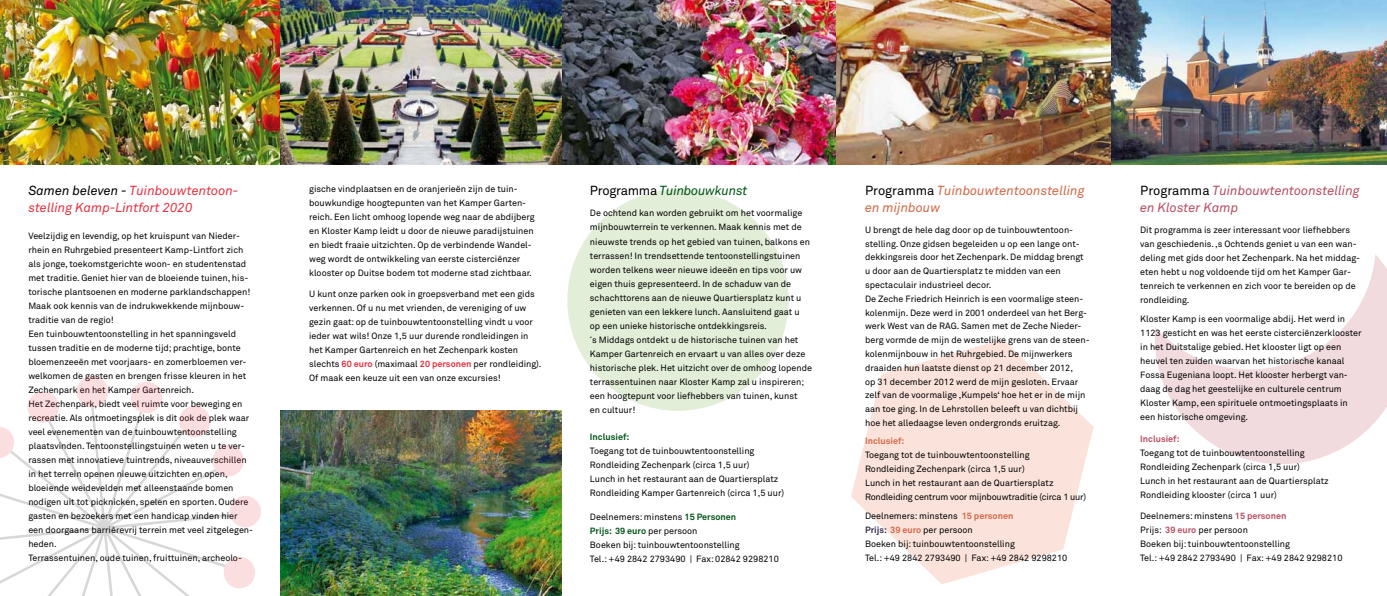
<style>
.page{position:relative;width:1387px;height:596px;background:#fff}
.page>*{position:absolute;margin:0;border:0;box-sizing:border-box;transform-origin:0 0}
.t1{font:italic 13px/17px "Akkurat Std";color:#e6313f}
.t2{font:italic 13px/17px "Akkurat Std";color:#b94c5f}
.t3{font:italic 13px/17px "Akkurat Std";color:#d26744}
.t4{font:italic 13px "Akkurat Std";letter-spacing:-.02em;color:#005416}
.t5{font:9px/14px "Akkurat Std";color:#000}
.t6{font:700 9px "Akkurat Std";color:#005416}
.t7{font:700 9px "Akkurat Std";color:#d26744}
.t8{font:700 9px "Akkurat Std";color:#b94c5f}
.s1{color:#000}
.s2{font-weight:700;color:#e6313f}
.s3{font-style:normal;color:#000}
.s4{font-weight:700;color:#005416}
.s5{font-weight:700;color:#d26744}
.s6{font-weight:700;color:#3b2d50}
.s7{font-weight:700;color:#b94c5f}
</style>
<div class="page">
<svg style="left:1155px;top:254px;width:231px;height:210px"></svg>
<svg style="left:851px;top:339px;width:242px;height:245px;fill:#fbe3dc"></svg>
<div style="left:567px;top:189px;width:221px;height:221px;background:#e2eed8;border-radius:50%"></div>
<img style="left:0;top:0;width:1386px;height:164px">
<svg style="left:0;top:408px;width:229px;height:187px"></svg>
<svg style="left:0;top:424px;width:16px;height:35px"></svg>
<svg style="left:229px;top:496px;width:32px;height:31px"></svg>
<svg style="left:77px;top:376px;width:31px;height:32px"></svg>
<svg style="left:222px;top:554px;width:33px;height:36px"></svg>
<svg style="left:129px;top:382px;width:35px;height:33px"></svg>
<svg style="left:177px;top:406px;width:67px;height:72px"></svg>
<svg style="left:25px;top:391px;width:36px;height:34px"></svg>
<img style="left:281px;top:410px;width:280px;height:185px">
<h1 class="t1" style="left:28px;top:181px;width:212px"><span class="s1">Samen beleven -</span> Tuinbouwtentoon&shy;stelling Kamp-Lintfort 2020</h1>
<p class="t5" style="left:28px;top:228px;width:226px">Veelzijdig en levendig, op het kruispunt van Nieder&shy;rhein en Ruhrgebied presenteert Kamp-Lintfort zich als jonge, toekomstgerichte woon- en studentenstad met traditie. Geniet hier van de bloeiende tuinen, his&shy;torische plantsoenen en moderne parklandschappen!<br>Maak ook kennis van de indrukwekkende mijnbouw&shy;traditie van de regio!<br>Een tuinbouwtentoonstelling in het spanningsveld tussen traditie en de moderne tijd; prachtige, bonte bloemenzeeën met voorjaars- en zomerbloemen ver&shy;welkomen de gasten en brengen frisse kleuren in het Zechenpark en het Kamper Gartenreich.<br>Het Zechenpark, biedt veel ruimte voor beweging en recreatie. Als ontmoetingsplek is dit ook de plek waar veel evenementen van de tuinbouwtentoonstelling plaatsvinden. Tentoonstellingstuinen weten u te ver&shy;rassen met innovatieve tuintrends, niveauverschillen in het terrein openen nieuwe uitzichten en open, bloeiende weidevelden met alleenstaande bomen nodigen uit tot picknicken, spelen en sporten. Oudere gasten en bezoekers met een handicap vinden hier een doorgaans barrièrevrij terrein met veel zitgelegen&shy;heden.<br>Terrassentuinen, oude tuinen, fruittuinen, archeolo-</p>
<p class="t5" style="left:309px;top:181px;width:227px">gische vindplaatsen en de oranjerieën zijn de tuin&shy;bouwkundige hoogtepunten van het Kamper Garten&shy;reich. Een licht omhoog lopende weg naar de abdijberg en Kloster Kamp leidt u door de nieuwe paradijstuinen en biedt fraaie uitzichten. Op de verbindende Wandel&shy;weg wordt de ontwikkeling van eerste cisterciënzer klooster op Duitse bodem tot moderne stad zichtbaar.</p>
<p class="t5" style="left:309px;top:286px;width:234px">U kunt onze parken ook in groepsverband met een gids verkennen. Of u nu met vrienden, de vereniging of uw gezin gaat: op de tuinbouwtentoonstelling vindt u voor ieder wat wils! Onze 1,5 uur durende rondleidingen in het Kamper Gartenreich en het Zechenpark kosten slechts <span class="s2">60 euro</span> (maximaal <span class="s2">20 personen</span> per rondleiding).<br>Of maak een keuze uit een van onze excursies!</p>
<h1 class="t4" style="left:590px;top:183px;width:159px"><span class="s3">Programma</span> Tuinbouwkunst</h1>
<p class="t5" style="left:590px;top:206px;width:223px">De ochtend kan worden gebruikt om het voormalige mijnbouwterrein te verkennen. Maak kennis met de nieuwste trends op het gebied van tuinen, balkons en terrassen! In trendsettende tentoonstellingstuinen worden telkens weer nieuwe ideeën en tips voor uw eigen thuis gepresenteerd. In de schaduw van de schachttorens aan de nieuwe Quartiersplatz kunt u genieten van een lekkere lunch. Aansluitend gaat u op een unieke historische ontdekkingsreis.<br>´s Middags ontdekt u de historische tuinen van het Kamper Gartenreich en ervaart u van alles over deze historische plek. Het uitzicht over de omhoog lopende terrassentuinen naar Kloster Kamp zal u inspireren; een hoogtepunt voor liefhebbers van tuinen, kunst<br>en cultuur!</p>
<p class="t6" style="left:590px;top:431px;width:41px">Inclusief:</p>
<p class="t5" style="left:590px;top:443px;width:196px">Toegang tot de tuinbouwtentoonstelling Rondleiding Zechenpark (circa 1,5 uur)<br>Lunch in het restaurant aan de Quartiersplatz Rondleiding Kamper Gartenreich (circa 1,5 uur)</p>
<p class="t5" style="left:590px;top:509px;width:190px">Deelnemers: minstens <span class="s4">15 Personen<br>Prijs: 39 euro</span> per persoon<br>Boeken bij: tuinbouwtentoonstelling<br>Tel.: +49 2842 2793490 | Fax: 02842 9298210</p>
<h1 class="t3" style="left:865px;top:181px;width:221px"><span class="s3">Programma</span> Tuinbouwtentoonstelling en mijnbouw</h1>
<p class="t5" style="left:865px;top:222px;width:226px">U brengt de hele dag door op de tuinbouwtentoon&shy;stelling. Onze gidsen begeleiden u op een lange ont&shy;dekkingsreis door het Zechenpark. De middag brengt u door aan de Quartiersplatz te midden van een spectaculair industrieel decor.<br>De Zeche Friedrich Heinrich is een voormalige steen&shy;kolenmijn. Deze werd in 2001 onderdeel van het Berg&shy;werk West van de RAG. Samen met de Zeche Nieder&shy;berg vormde de mijn de westelijke grens van de steen&shy;kolenmijnbouw in het Ruhrgebied. De mijnwerkers draaiden hun laatste dienst op 21 december 2012,<br>op 31 december 2012 werd de mijn gesloten. Ervaar zelf van de voormalige ‚Kumpels‘ hoe het er in de mijn aan toe ging. In de Lehrstollen beleeft u van dichtbij hoe het alledaagse leven ondergronds eruitzag.</p>
<p class="t7" style="left:865px;top:435px;width:41px">Inclusief:</p>
<p class="t5" style="left:865px;top:448px;width:223px">Toegang tot de tuinbouwtentoonstelling<br>Rondleiding Zechenpark (circa 1,5 uur)<br>Lunch in het restaurant aan de Quartiersplatz Rondleiding centrum voor mijnbouwtraditie (circa 1 uur)</p>
<p class="t5" style="left:865px;top:509px;width:204px">Deelnemers: minstens <span class="s5">15 personen<br></span><span class="s6">Prijs:</span> <span class="s5">39 euro</span> per persoon<br>Boeken bij: tuinbouwtentoonstelling<br>Tel.: +49 2842 2793490 | Fax: +49 2842 9298210</p>
<h1 class="t2" style="left:1140px;top:181px;width:221px"><span class="s3">Programma</span> Tuinbouwtentoonstelling en Kloster Kamp</h1>
<p class="t5" style="left:1140px;top:222px;width:221px">Dit programma is zeer interessant voor liefhebbers van geschiedenis. ‚s Ochtends geniet u van een wan&shy;deling met gids door het Zechenpark. Na het middag&shy;eten hebt u nog voldoende tijd om het Kamper Gar&shy;tenreich te verkennen en zich voor te bereiden op de rondleiding.</p>
<p class="t5" style="left:1140px;top:311px;width:223px">Kloster Kamp is een voormalige abdij. Het werd in 1123 gesticht en was het eerste cisterciënzerklooster in het Duitstalige gebied. Het klooster ligt op een heuvel ten zuiden waarvan het historische kanaal Fossa Eugeniana loopt. Het klooster herbergt van&shy;daag de dag het geestelijke en culturele centrum Kloster Kamp, een spirituele ontmoetingsplaats in een historische omgeving.</p>
<p class="t8" style="left:1140px;top:433px;width:41px">Inclusief:</p>
<p class="t5" style="left:1140px;top:445px;width:190px">Toegang tot de tuinbouwtentoonstelling Rondleiding Zechenpark (circa 1,5 uur)<br>Lunch in het restaurant aan de Quartiersplatz Rondleiding klooster (circa 1 uur)</p>
<p class="t5" style="left:1140px;top:508px;width:204px">Deelnemers: minstens <span class="s7">15 personen<br></span>Prijs: <span class="s7">39 euro</span> per persoon<br>Boeken bij: tuinbouwtentoonstelling<br>Tel.: +49 2842 2793490 | Fax: +49 2842 9298210</p>
</div>
